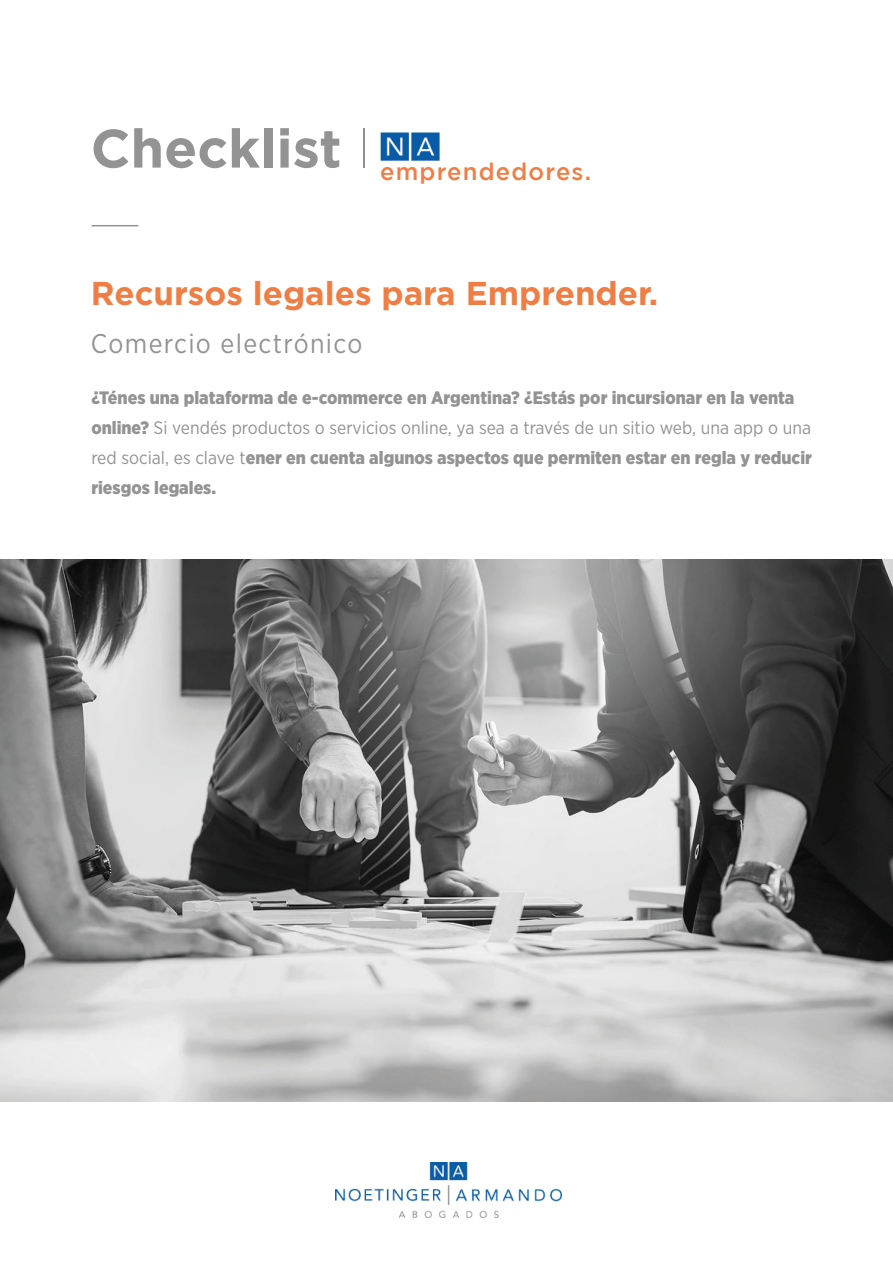
<style>
.page{position:relative;width:893px;height:1263px;background:#fff}
.page>*{position:absolute;margin:0;border:0;box-sizing:border-box;transform-origin:0 0}
.t1{font:700 54px "Gotham";color:#939393}
.t2{font:700 33px "Gotham";color:#ef7e45}
.t3{font:27px "Gotham Narrow";letter-spacing:.05em;color:#939393}
.t4{font:500 23.85px "Gotham";letter-spacing:.05em;color:#ef7e45}
.t5{font:900 18px/30px "Gotham Narrow";color:#939393}
.s1{font-weight:100}
.s2{font-weight:400}
</style>
<div class="page">
<img style="left:0;top:560px;width:893px;height:541px">
<hr style="left:92px;top:225px;width:46px;height:1px;background:#939393">
<img style="left:380px;top:132px;width:60px;height:29px">
<img style="left:335px;top:1162px;width:226px;height:55px">
<h1 class="t1" style="left:91px;top:117px;width:281px">Checklist <span class="s1">l</span></h1>
<h3 class="t4" style="left:380px;top:158px;width:212px">emprendedores.</h3>
<h2 class="t2" style="left:91px;top:274px;width:569px">Recursos legales para Emprender.</h2>
<h3 class="t3" style="left:91px;top:327px;width:273px">Comercio electrónico</h3>
<p class="t5" style="left:91px;top:383px;width:722px">¿Ténes una plataforma de e-commerce en Argentina? ¿Estás por incursionar en la venta online? <span class="s2">Si vendés productos o servicios online, ya sea a través de un sitio web, una app o una red social, es clave t</span>ener en cuenta algunos aspectos que permiten estar en regla y reducir riesgos legales.</p>
</div>
